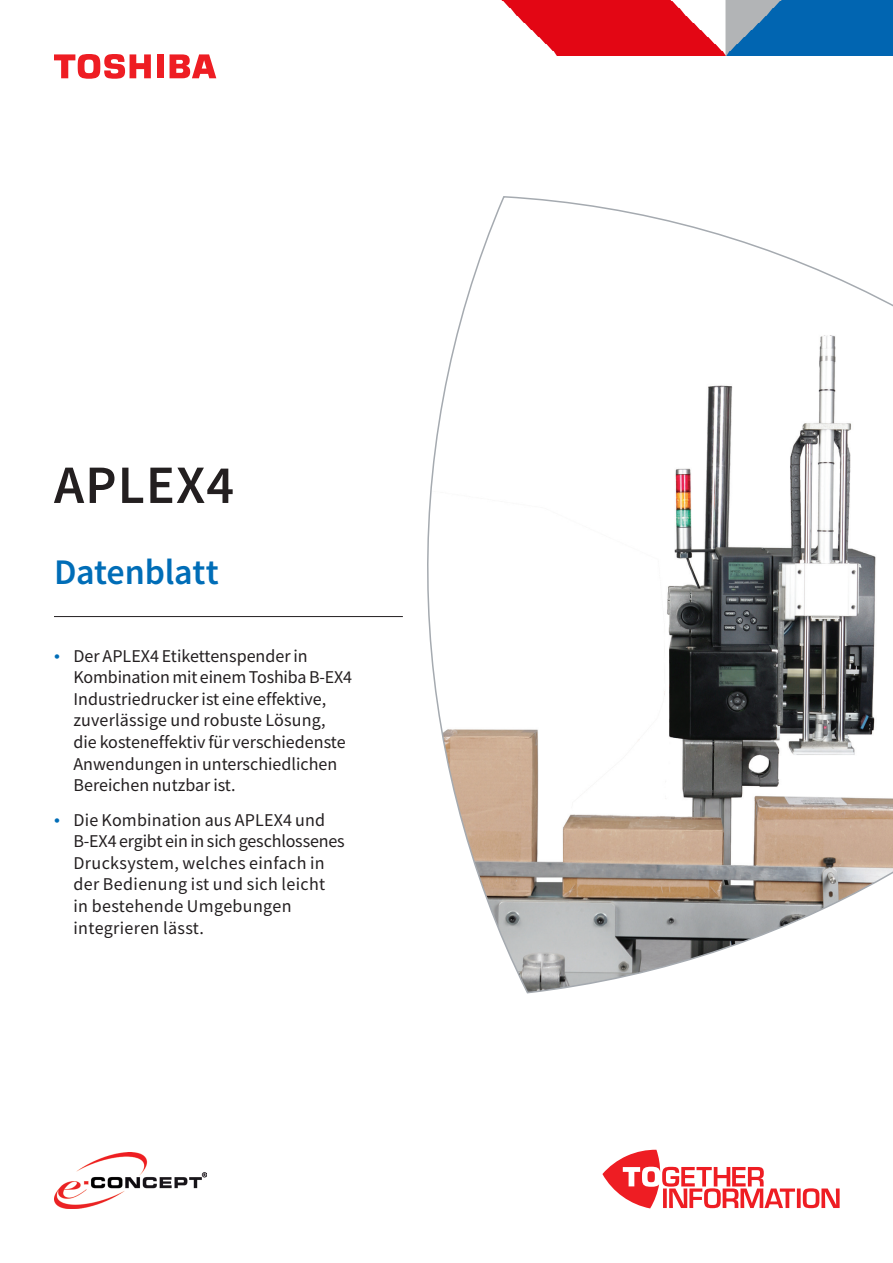
<style>
.page{position:relative;width:893px;height:1263px;background:#fff}
.page>*{position:absolute;margin:0;border:0;box-sizing:border-box;transform-origin:0 0}
.Frontpage_Titel_Tosh{font:500 54px "Toshiba Sans";letter-spacing:.02em;color:#231f20}
.Collateral_type_colo{font:500 36px "Toshiba Sans";letter-spacing:-.01em;color:#006db7}
.t1{font:18px/21.6px "Toshiba Sans";color:#231f20}
.t2{font:18px/21.6px "Toshiba Sans";letter-spacing:.02em;color:#231f20}
.s1{font-family:"Myriad Pro";font-size:21px;color:#006db7}
</style>
<div class="page">
<div style="left:157px;top:54px;width:7px;height:24px;background:#ee1d23"></div>
<svg style="left:170px;top:54px;width:46px;height:24px"></svg>
<svg style="left:54px;top:54px;width:97px;height:25px"></svg>
<svg style="left:602px;top:1150px;width:238px;height:58px"></svg>
<img style="left:501px;top:0;width:392px;height:55px">
<hr style="left:54px;top:616px;width:349px;height:1px;background:#231f20">
<svg style="left:392px;top:196px;width:501px;height:798px"></svg>
<img style="left:54px;top:1152px;width:153px;height:57px">
<p class="Frontpage_Titel_Tosh" style="left:54px;top:449px;width:182px">APLEX4</p>
<p class="Collateral_type_colo" style="left:54px;top:548px;width:166px">Datenblatt</p>
<p class="t1" style="left:73px;top:645px;width:280px;text-indent:-19px"><span class="s1">•</span> Der APLEX4 Etikettenspender in Kombination mit einem Toshiba B-EX4<br>Industriedrucker ist eine effektive, zuverlässige und robuste Lösung, die kosteneffektiv für verschiedenste Anwendungen in unterschiedlichen Bereichen nutzbar ist.</p>
<p class="t2" style="left:73px;top:809px;width:273px;text-indent:-19px"><span class="s1">•</span> Die Kombination aus APLEX4 und<br>B-EX4 ergibt ein in sich geschlossenes<br>Drucksystem, welches einfach in der Bedienung ist und sich leicht<br>in bestehende Umgebungen integrieren lässt.</p>
</div>
